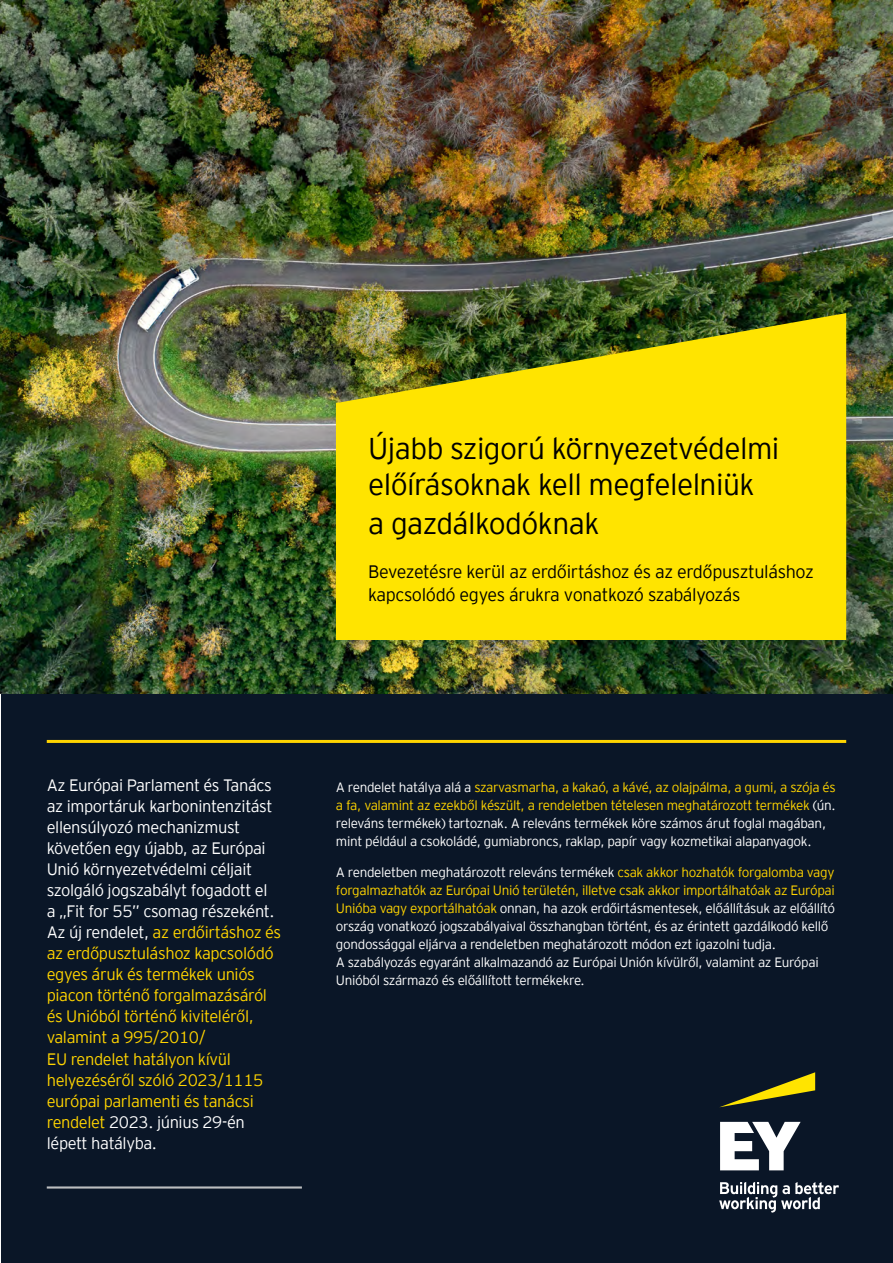
<style>
.page{position:relative;width:893px;height:1263px;background:#fff}
.page>*{position:absolute;margin:0;border:0;box-sizing:border-box;transform-origin:0 0}
.t1{font:300 30px/36px "EY Interstate";letter-spacing:-.02em;color:#000}
.t2{font:300 18px/22.5px "EY Interstate";letter-spacing:-.02em;color:#000}
.t3{font:300 16.5px/21px "EY Interstate";letter-spacing:-.025em;color:#fff}
.t4{font:300 13.5px/18px "EY Interstate";letter-spacing:-.025em;color:#fff}
.s1{color:#ffd400}
</style>
<div class="page">
<div style="left:1px;top:1px;width:892px;height:1262px;background:#0a1627"></div>
<svg style="left:720px;top:1072px;width:95px;height:35px"></svg>
<svg style="left:719px;top:1122px;width:120px;height:90px"></svg>
<img style="left:0;top:0;width:893px;height:693px">
<svg style="left:336px;top:313px;width:510px;height:327px;background:#e5d004"></svg>
<hr style="left:47px;top:740px;width:799px;height:3px;background:#ffd400">
<hr style="left:47px;top:1186px;width:255px;height:2px;background:#bcbec0">
<h1 class="t1" style="left:368px;top:429px;width:413px">Újabb szigorú környezetvédelmi előírásoknak kell megfelelniük</h1>
<h1 class="t1" style="left:368px;top:504px;width:233px">a gazdálkodóknak</h1>
<h2 class="t2" style="left:368px;top:559px;width:447px">Bevezetésre kerül az erdőirtáshoz és az erdőpusztuláshoz kapcsolódó egyes árukra vonatkozó szabályozás</h2>
<p class="t3" style="left:47px;top:774px;width:236px">Az Európai Parlament és Tanács az importáruk karbonintenzitást ellensúlyozó mechanizmust követően egy újabb, az Európai<br>Unió környezetvédelmi céljait szolgáló jogszabályt fogadott el<br>a „Fit for 55” csomag részeként.<br>Az új rendelet, <span class="s1">az erdőirtáshoz és az erdőpusztuláshoz kapcsolódó egyes áruk és termékek uniós piacon történő forgalmazásáról és Unióból történő kiviteléről, valamint a 995/2010/<br>EU rendelet hatályon kívül helyezéséről szóló 2023/1115 európai parlamenti és tanácsi rendelet</span> 2023. június 29-én lépett hatályba.</p>
<p class="t4" style="left:336px;top:777px;width:501px">A rendelet hatálya alá a <span class="s1">szarvasmarha, a kakaó, a kávé, az olajpálma, a gumi, a szója és a fa, valamint az ezekből készült, a rendeletben tételesen meghatározott termékek</span> (ún. releváns termékek) tartoznak. A releváns termékek köre számos árut foglal magában, mint például a csokoládé, gumiabroncs, raklap, papír vagy kozmetikai alapanyagok.</p>
<p class="t4" style="left:336px;top:862px;width:501px">A rendeletben meghatározott releváns termékek <span class="s1">csak akkor hozhatók forgalomba vagy forgalmazhatók az Európai Unió területén, illetve csak akkor importálhatóak az Európai Unióba vagy exportálhatóak</span> onnan, ha azok erdőirtásmentesek, előállításuk az előállító ország vonatkozó jogszabályaival összhangban történt, és az érintett gazdálkodó kellő gondossággal eljárva a rendeletben meghatározott módon ezt igazolni tudja.<br>A szabályozás egyaránt alkalmazandó az Európai Unión kívülről, valamint az Európai Unióból származó és előállított termékekre.</p>
</div>
